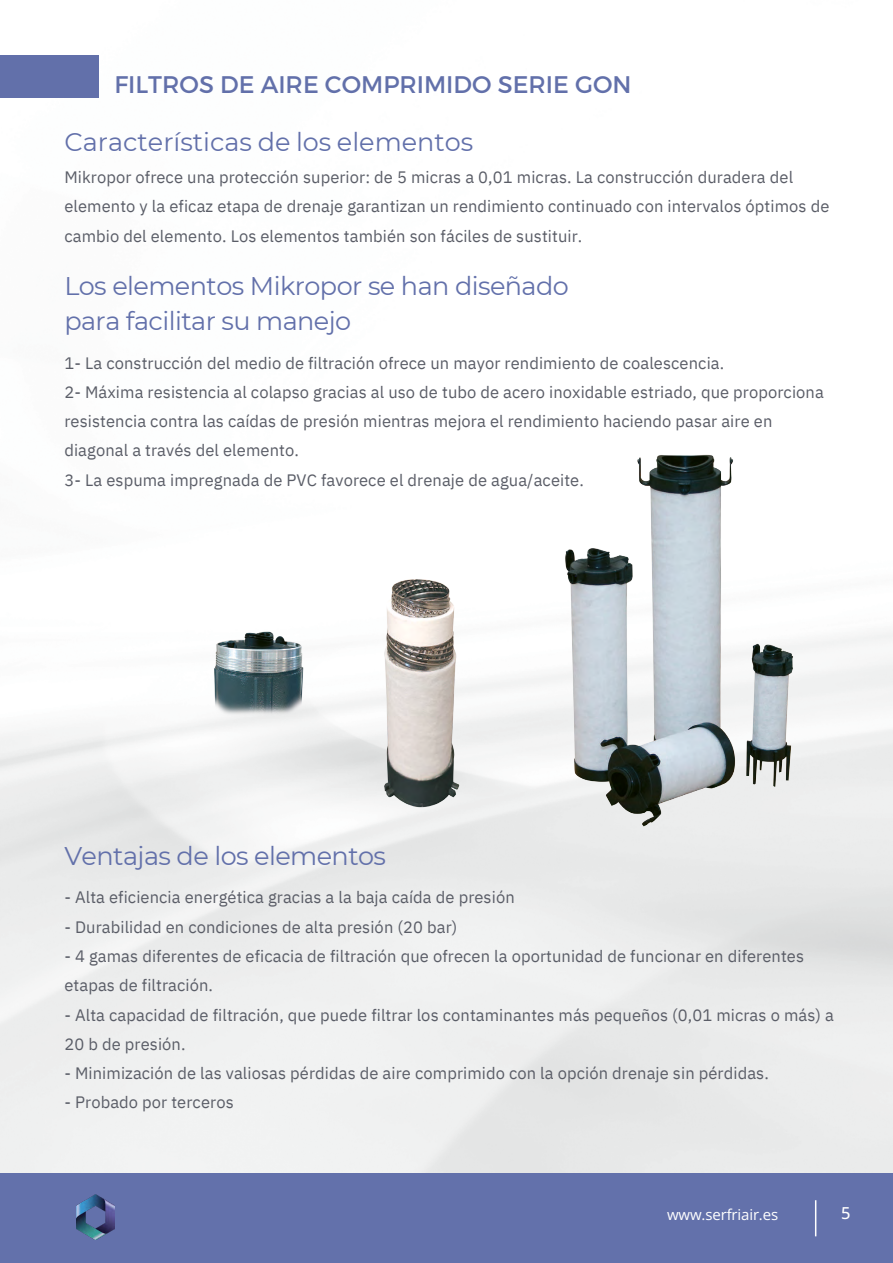
<style>
.page{position:relative;width:893px;height:1263px;background:#fff}
.page>*{position:absolute;margin:0;border:0;box-sizing:border-box;transform-origin:0 0}
.t1{font:25.5px/35px "Montserrat";letter-spacing:-.02em;color:#6270aa}
.t2{font:25.5px "Montserrat";color:#6270aa}
.t3{font:24px "Montserrat";color:#6270aa}
.t4{font:16.5px/29.2px "IBM Plex Sans";letter-spacing:.005em;color:#5a5d67}
.t5{font:500 16.5px "Open Sans";color:#fff}
.t6{font:15px "Open Sans";letter-spacing:-.01em;color:#fff}
</style>
<div class="page">
<img style="left:0;top:631px;width:893px;height:543px">
<div style="left:0;top:55px;width:99px;height:43px;background:#6270aa"></div>
<img style="left:204px;top:454px;width:599px;height:387px">
<div style="left:0;top:1174px;width:893px;height:89px;background:#6371ab"></div>
<hr style="left:815px;top:1200px;width:1px;height:36px;background:#fff">
<img style="left:77px;top:1195px;width:38px;height:44px">
<h2 class="t3" style="left:114px;top:69px;width:519px">FILTROS DE AIRE COMPRIMIDO SERIE GON</h2>
<h1 class="t2" style="left:64px;top:125px;width:411px">Características de los elementos</h1>
<p class="t4" style="left:64px;top:161px;width:766px">Mikropor ofrece una protección superior: de 5 micras a 0,01 micras. La construcción duradera del elemento y la eficaz etapa de drenaje garantizan un rendimiento continuado con intervalos óptimos de cambio del elemento. Los elementos también son fáciles de sustituir.</p>
<h1 class="t1" style="left:64px;top:267px;width:506px">Los elementos Mikropor se han diseñado para facilitar su manejo</h1>
<p class="t4" style="left:64px;top:347px;width:761px">1- La construcción del medio de filtración ofrece un mayor rendimiento de coalescencia.<br>2- Máxima resistencia al colapso gracias al uso de tubo de acero inoxidable estriado, que proporciona resistencia contra las caídas de presión mientras mejora el rendimiento haciendo pasar aire en diagonal a través del elemento.<br>3- La espuma impregnada de PVC favorece el drenaje de agua/aceite.</p>
<h1 class="t1" style="left:64px;top:837px;width:323px">Ventajas de los elementos</h1>
<p class="t4" style="left:64px;top:882px;width:452px">- Alta eficiencia energética gracias a la baja caída de presión</p>
<p class="t4" style="left:64px;top:911px;width:394px">- Durabilidad en condiciones de alta presión (20 bar)</p>
<p class="t4" style="left:64px;top:940px;width:741px">- 4 gamas diferentes de eficacia de filtración que ofrecen la oportunidad de funcionar en diferentes etapas de filtración.</p>
<p class="t4" style="left:64px;top:999px;width:771px">- Alta capacidad de filtración, que puede filtrar los contaminantes más pequeños (0,01 micras o más) a<br>20 b de presión.</p>
<p class="t4" style="left:64px;top:1057px;width:706px">- Minimización de las valiosas pérdidas de aire comprimido con la opción drenaje sin pérdidas.</p>
<p class="t4" style="left:64px;top:1086px;width:171px">- Probado por terceros</p>
<p class="t6" style="left:667px;top:1204px;width:113px">www.serfriair.es</p>
<p class="t5" style="left:841px;top:1201px;width:11px">5</p>
</div>
